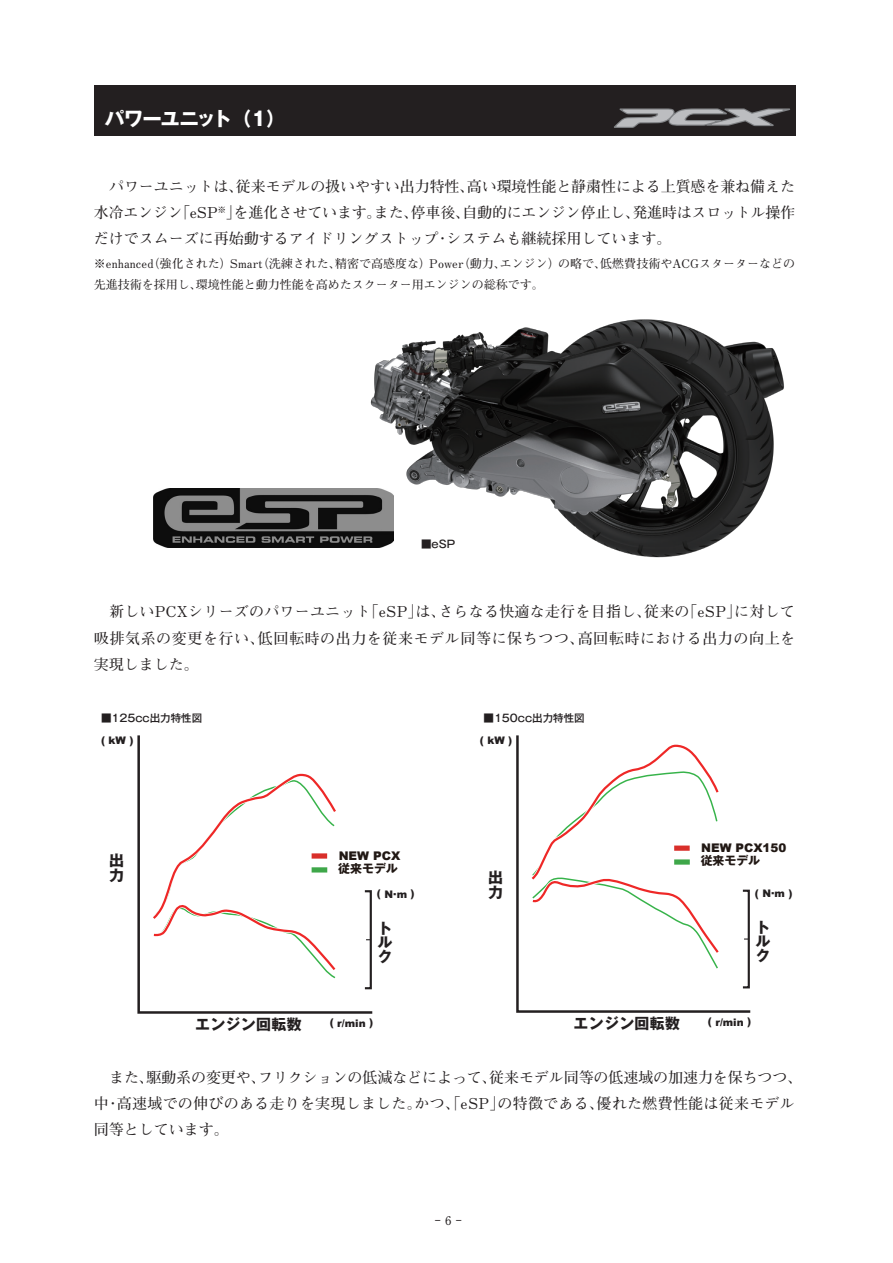
<style>
.page{position:relative;width:893px;height:1263px;background:#fff}
.page>*{position:absolute;margin:0;border:0;box-sizing:border-box;transform-origin:0 0}
.t1{font:700 19.5px "Gothic MB101 Pro";letter-spacing:-.055em;color:#fff}
.t2{font:700 15px/26.2px "Futo Min A101 Pro";color:#231f20;text-align:justify}
.t3{font:700 14.85px "Gothic MB101 Pr 6 N";letter-spacing:.025em;color:#231f20}
.t4{font:700 12px/21px "Futo Min A101 Pro";letter-spacing:.005em;color:#231f20}
.t5{font:900 12px "Arial";color:#211814}
.t6{font:700 12px "Gothic MB101 Pr 6 N";color:#211814}
.t7{font:900 11.85px "Arial";color:#211814}
.t8{font:700 11.85px "Gothic MB101 Pr 6 N";color:#211814}
.t9{font:500 10.5px "Gothic MB101 Pro";color:#231f20}
.t10{font:900 10.5px "Arial";color:#231f20}
.t11{font:900 10.35px "Arial";color:#231f20}
</style>
<div class="page">
<div style="left:94px;top:85px;width:701px;height:50px;background:#231f20"></div>
<svg style="left:614px;top:108px;width:176px;height:20px"></svg>
<img style="left:154px;top:488px;width:210px;height:59px">
<img style="left:364px;top:319px;width:420px;height:239px">
<svg style="left:137px;top:735px;width:236px;height:279px"></svg>
<div style="left:364px;top:890px;width:8px;height:99px;border:2px solid #231f20"></div>
<svg style="left:148px;top:771px;width:192px;height:209px"></svg>
<div style="left:312px;top:853px;width:15px;height:6px;background:#d92f2a"></div>
<div style="left:312px;top:867px;width:15px;height:5px;background:#3ea749"></div>
<svg style="left:516px;top:735px;width:235px;height:278px"></svg>
<div style="left:742px;top:890px;width:8px;height:98px;border:2px solid #231f20"></div>
<div style="left:674px;top:845px;width:16px;height:6px;background:#d92f2a"></div>
<div style="left:674px;top:859px;width:16px;height:6px;background:#3ea749"></div>
<h1 class="t1" style="left:105px;top:102px;width:182px">パワーユニット（1）</h1>
<p class="t2" style="left:94px;top:171px;width:703px;text-indent:15px">パワーユニットは、従来モデルの扱いやすい出力特性、高い環境性能と静粛性による上質感を兼ね備えた水冷エンジン「eSP<sup>※</sup>」を進化させています。また、停車後、自動的にエンジン停止し、発進時はスロットル操作だけでスムーズに再始動するアイドリングストップ・システムも継続採用しています。</p>
<p class="t4" style="left:94px;top:251px;width:703px">※enhanced（強化された）Smart（洗練された、精密で高感度な）Power（動力、エンジン）の略で、低燃費技術やACGスターターなどの先進技術を採用し、環境性能と動力性能を高めたスクーター用エンジンの総称です。</p>
<p class="t9" style="left:421px;top:535px;width:36px">■eSP</p>
<p class="t2" style="left:94px;top:597px;width:703px">　新しいPCXシリーズのパワーユニット「eSP」は、さらなる快適な走行を目指し、従来の「eSP」に対して吸排気系の変更を行い、低回転時の出力を従来モデル同等に保ちつつ、高回転時における出力の向上を実現しました。</p>
<p class="t9" style="left:101px;top:709px;width:113px">■125cc出力特性図　</p>
<p class="t9" style="left:483px;top:709px;width:113px">■150cc出力特性図　</p>
<p class="t10" style="left:101px;top:733px;width:34px">(kW)</p>
<p class="t11" style="left:480px;top:733px;width:34px">(kW)</p>
<p class="t3" style="left:109px;top:848px;width:16px">出</p>
<p class="t3" style="left:109px;top:863px;width:16px">力</p>
<p class="t5" style="left:339px;top:847px;width:63px">NEW PCX</p>
<p class="t6" style="left:338px;top:858px;width:61px">従来モデル</p>
<p class="t10" style="left:377px;top:886px;width:39px">( N·m )</p>
<p class="t3" style="left:488px;top:865px;width:16px">出</p>
<p class="t3" style="left:488px;top:879px;width:16px">力</p>
<p class="t7" style="left:701px;top:839px;width:87px">NEW PCX150</p>
<p class="t8" style="left:701px;top:851px;width:61px">従来モデル</p>
<p class="t11" style="left:755px;top:886px;width:39px">( N·m )</p>
<p class="t3" style="left:377px;top:916px;width:16px">ト</p>
<p class="t3" style="left:377px;top:930px;width:16px">ル</p>
<p class="t3" style="left:377px;top:944px;width:16px">ク</p>
<p class="t3" style="left:755px;top:915px;width:16px">ト</p>
<p class="t3" style="left:755px;top:929px;width:16px">ル</p>
<p class="t3" style="left:755px;top:943px;width:16px">ク</p>
<p class="t3" style="left:195px;top:1012px;width:108px">エンジン回転数</p>
<p class="t10" style="left:330px;top:1015px;width:45px">( r/min )</p>
<p class="t3" style="left:574px;top:1011px;width:108px">エンジン回転数</p>
<p class="t11" style="left:708px;top:1014px;width:45px">( r/min )</p>
<p class="t2" style="left:94px;top:1062px;width:710px;text-align:left;text-indent:15px">また、駆動系の変更や、フリクションの低減などによって、従来モデル同等の低速域の加速力を保ちつつ、中・高速域での伸びのある走りを実現しました。かつ、「eSP」の特徴である、優れた燃費性能は従来モデル同等としています。</p>
<p class="t4" style="left:435px;top:1207px;width:29px">‒6‒</p>
</div>
